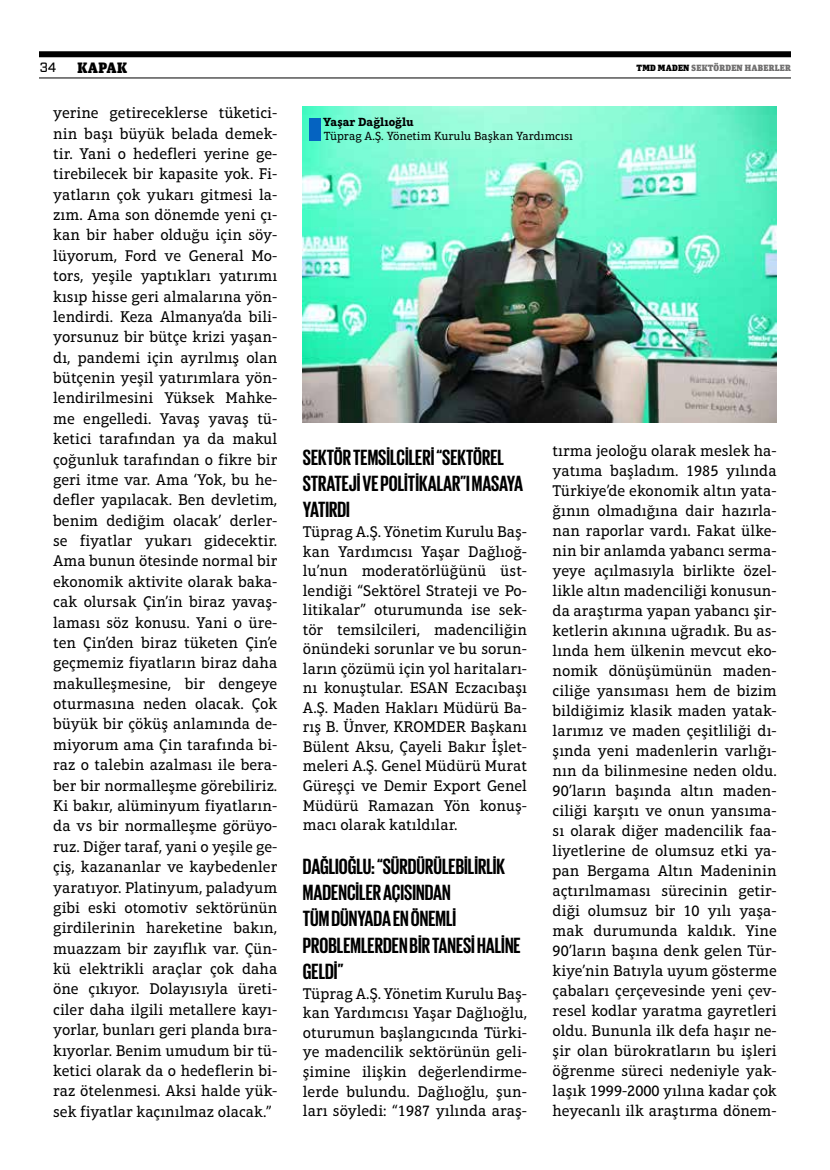
<style>
.page{position:relative;width:830px;height:1170px;background:#fff}
.page>*{position:absolute;margin:0;border:0;box-sizing:border-box;transform-origin:0 0}
.t1{font:700 22.5px/26.4px "Giorgio Sans";color:#000}
.t2{font:15.75px/20.4px "Aptifer Slab LT Pro";color:#000;text-align:justify}
.t3{font:900 15px "Unit Slab Pro";letter-spacing:.02em;color:#000}
.t4{font:500 13.5px "Industry";color:#000}
.t5{font:12px "Aptifer Slab LT Pro";color:#000}
.t6{font:700 12px "Aptifer Slab LT Pro";color:#000}
.t7{font:900 9px "Unit Slab Pro";letter-spacing:.02em;color:#706f6f}
.s1{color:#000}
</style>
<div class="page">
<img style="left:303px;top:106px;width:473px;height:316px">
<div style="left:309px;top:118px;width:11px;height:22px;background:#0563c1"></div>
<div style="left:39px;top:51px;width:751px;height:6px;background:#000"></div>
<hr style="left:39px;top:78px;width:751px;height:1px;background:#000">
<p class="t4" style="left:40px;top:60px;width:18px">34</p>
<p class="t3" style="left:77px;top:57px;width:51px">KAPAK</p>
<p class="t7" style="left:636px;top:61px;width:156px"><span class="s1">TMD MADEN</span> SEKTÖRDEN HABERLER</p>
<p class="t2" style="left:53px;top:103px;width:225px">yerine getireceklerse tüketici&shy;nin başı büyük belada demek&shy;tir. Yani o hedefleri yerine ge&shy;tirebilecek bir kapasite yok. Fi&shy;yatların çok yukarı gitmesi la&shy;zım. Ama son dönemde yeni çı&shy;kan bir haber olduğu için söy&shy;lüyorum, Ford ve General Mo&shy;tors, yeşile yaptıkları yatırımı kısıp hisse geri almalarına yön&shy;lendirdi. Keza Almanya’da bili&shy;yorsunuz bir bütçe krizi yaşan&shy;dı, pandemi için ayrılmış olan bütçenin yeşil yatırımlara yön&shy;lendirilmesini Yüksek Mahke&shy;me engelledi. Yavaş yavaş tü&shy;ketici tarafından ya da makul çoğunluk tarafından o fikre bir geri itme var. Ama ‘Yok, bu he&shy;defler yapılacak. Ben devletim, benim dediğim olacak’ derler&shy;se fiyatlar yukarı gidecektir.<br>Ama bunun ötesinde normal bir ekonomik aktivite olarak baka&shy;cak olursak Çin’in biraz yavaş&shy;laması söz konusu. Yani o üre&shy;ten Çin’den biraz tüketen Çin’e geçmemiz fiyatların biraz daha makulleşmesine, bir dengeye oturmasına neden olacak. Çok büyük bir çöküş anlamında de&shy;miyorum ama Çin tarafında bi&shy;raz o talebin azalması ile bera&shy;ber bir normalleşme görebiliriz.<br>Ki bakır, alüminyum fiyatların&shy;da vs bir normalleşme görüyo&shy;ruz. Diğer taraf, yani o yeşile ge&shy;çiş, kazananlar ve kaybedenler yaratıyor. Platinyum, paladyum gibi eski otomotiv sektörünün girdilerinin hareketine bakın, muazzam bir zayıflık var. Çün&shy;kü elektrikli araçlar çok daha öne çıkıyor. Dolayısıyla üreti&shy;ciler daha ilgili metallere kayı&shy;yorlar, bunları geri planda bıra&shy;kıyorlar. Benim umudum bir tü&shy;ketici olarak da o hedeflerin bi&shy;raz ötelenmesi. Aksi halde yük&shy;sek fiyatlar kaçınılmaz olacak.”</p>
<p class="t6" style="left:323px;top:114px;width:92px">Yaşar Dağlıoğlu</p>
<p class="t5" style="left:323px;top:129px;width:251px">Tüprag A.Ş. Yönetim Kurulu Başkan Yardımcısı</p>
<h1 class="t1" style="left:303px;top:443px;width:222px">SEKTÖR TEMSİLCİLERİ “SEKTÖREL<br>STRATEJİ VE POLİTİKALAR”I MASAYA<br>YATIRDI</h1>
<p class="t2" style="left:303px;top:522px;width:225px;line-height:19.5px">Tüprag A.Ş. Yönetim Kurulu Baş&shy;kan Yardımcısı Yaşar Dağlıoğ&shy;lu’nun moderatörlüğünü üst&shy;lendiği “Sektörel Strateji ve Po&shy;litikalar” oturumunda ise sek&shy;tör temsilcileri, madenciliğin önündeki sorunlar ve bu sorun&shy;ların çözümü için yol haritaları&shy;nı konuştular. ESAN Eczacıbaşı A.Ş. Maden Hakları Müdürü Ba&shy;rış B. Ünver, KROMDER Başkanı Bülent Aksu, Çayeli Bakır İşlet&shy;meleri A.Ş. Genel Müdürü Murat Güreşçi ve Demir Export Genel Müdürü Ramazan Yön konuş&shy;macı olarak katıldılar.</p>
<h1 class="t1" style="left:303px;top:852px;width:219px">DAĞLIOĞLU: “SÜRDÜRÜLEBİLİRLİK<br>MADENCİLER AÇISINDAN<br>TÜM DÜNYADA EN ÖNEMLİ<br>PROBLEMLERDEN BİR TANESİ HALİNE<br>GELDİ”</h1>
<p class="t2" style="left:303px;top:983px;width:225px;line-height:19.5px">Tüprag A.Ş. Yönetim Kurulu Baş&shy;kan Yardımcısı Yaşar Dağlıoğlu, oturumun başlangıcında Türki&shy;ye madencilik sektörünün geli&shy;şimine ilişkin değerlendirme&shy;lerde bulundu. Dağlıoğlu, şun&shy;ları söyledi: “1987 yılında araş-</p>
<p class="t2" style="left:552px;top:440px;width:225px;line-height:20px">tırma jeoloğu olarak meslek ha&shy;yatıma başladım. 1985 yılında Türkiye’de ekonomik altın yata&shy;ğının olmadığına dair hazırla&shy;nan raporlar vardı. Fakat ülke&shy;nin bir anlamda yabancı serma&shy;yeye açılmasıyla birlikte özel&shy;likle altın madenciliği konusun&shy;da araştırma yapan yabancı şir&shy;ketlerin akınına uğradık. Bu as&shy;lında hem ülkenin mevcut eko&shy;nomik dönüşümünün maden&shy;ciliğe yansıması hem de bizim bildiğimiz klasik maden yatak&shy;larımız ve maden çeşitliliği dı&shy;şında yeni madenlerin varlığı&shy;nın da bilinmesine neden oldu.<br>90’ların başında altın maden&shy;ciliği karşıtı ve onun yansıma&shy;sı olarak diğer madencilik faa&shy;liyetlerine de olumsuz etki ya&shy;pan Bergama Altın Madeninin açtırılmaması sürecinin getir&shy;diği olumsuz bir 10 yılı yaşa&shy;mak durumunda kaldık. Yine 90’ların başına denk gelen Tür&shy;kiye’nin Batıyla uyum gösterme çabaları çerçevesinde yeni çev&shy;resel kodlar yaratma gayretleri oldu. Bununla ilk defa haşır ne&shy;şir olan bürokratların bu işleri öğrenme süreci nedeniyle yak&shy;laşık 1999-2000 yılına kadar çok heyecanlı ilk araştırma dönem-</p>
</div>
